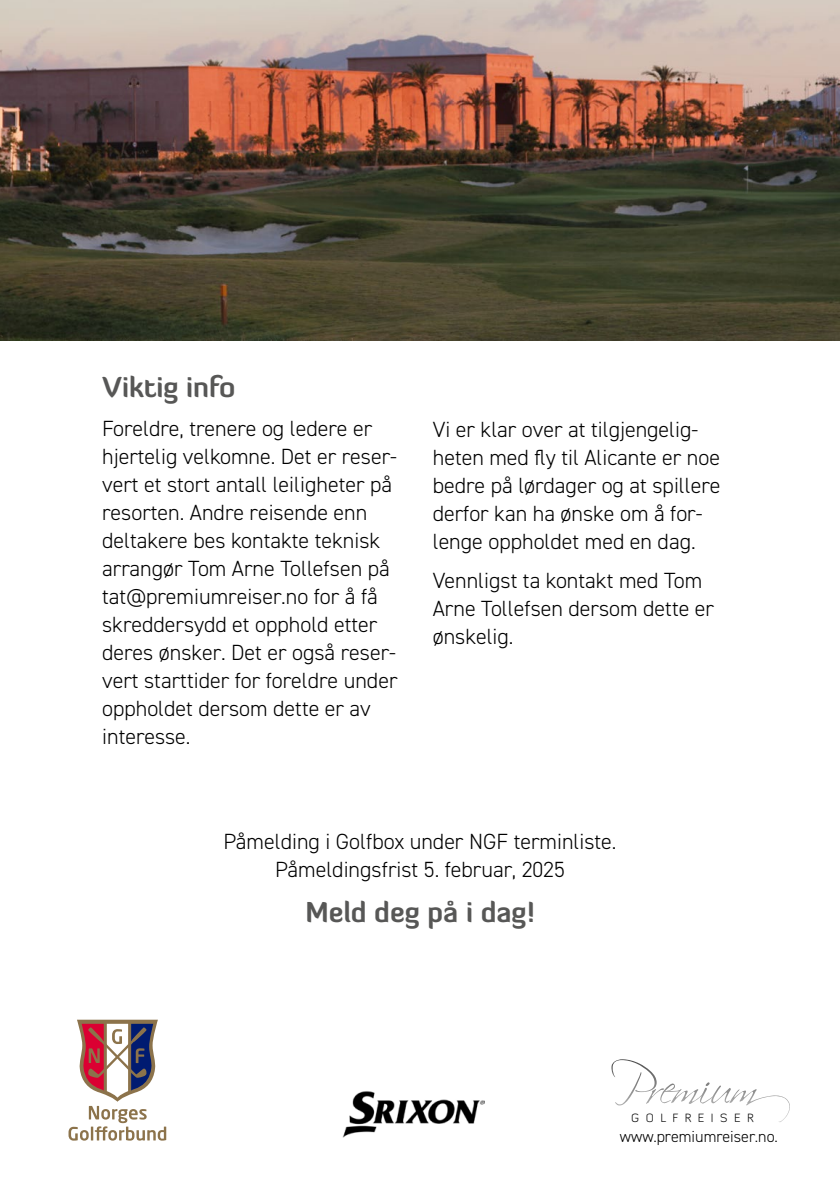
<style>
.page{position:relative;width:840px;height:1191px;background:#fff}
.page>*{position:absolute;margin:0;border:0;box-sizing:border-box;transform-origin:0 0}
.Subtittel{font:700 28px "Diavlo";color:#575756}
.Brød{font:300 22px/28px "DIN2014";color:#000}
.Brød-2{font:300 16px "DIN2014";color:#000}
.t1{font:300 12px "Diavlo";letter-spacing:.54em;color:#000}
</style>
<div class="page">
<svg style="left:611px;top:1059px;width:179px;height:63px"></svg>
<svg style="left:68px;top:1019px;width:98px;height:121px"></svg>
<img style="left:342px;top:1091px;width:142px;height:46px">
<img style="left:0;top:0;width:839px;height:340px">
<p class="Subtittel" style="left:102px;top:369px;width:135px">Viktig info</p>
<p class="Brød" style="left:102px;top:415px;width:297px">Foreldre, trenere og ledere er hjertelig velkomne. Det er reser&shy;vert et stort antall leiligheter på resorten. Andre reisende enn deltakere bes kontakte teknisk arrangør Tom Arne Tollefsen på tat@premiumreiser.no for å få skreddersydd et opphold etter deres ønsker. Det er også reser&shy;vert starttider for foreldre under oppholdet dersom dette er av interesse.</p>
<p class="Brød" style="left:432px;top:415px;width:289px">Vi er klar over at tilgjengelig&shy;heten med fly til Alicante er noe bedre på lørdager og at spillere derfor kan ha ønske om å for&shy;lenge oppholdet med en dag.</p>
<p class="Brød" style="left:432px;top:567px;width:283px">Vennligst ta kontakt med Tom<br>Arne Tollefsen dersom dette er ønskelig.</p>
<p class="Brød" style="left:223px;top:827px;width:394px;text-align:center">Påmelding i Golfbox under NGF terminliste.<br>Påmeldingsfrist 5. februar, 2025</p>
<p class="Subtittel" style="left:305px;top:894px;width:230px">Meld deg på i dag!</p>
<p class="t1" style="left:630px;top:1110px;width:124px">GOLFREISER</p>
<p class="Brød-2" style="left:619px;top:1126px;width:159px">www.premiumreiser.no.</p>
</div>
